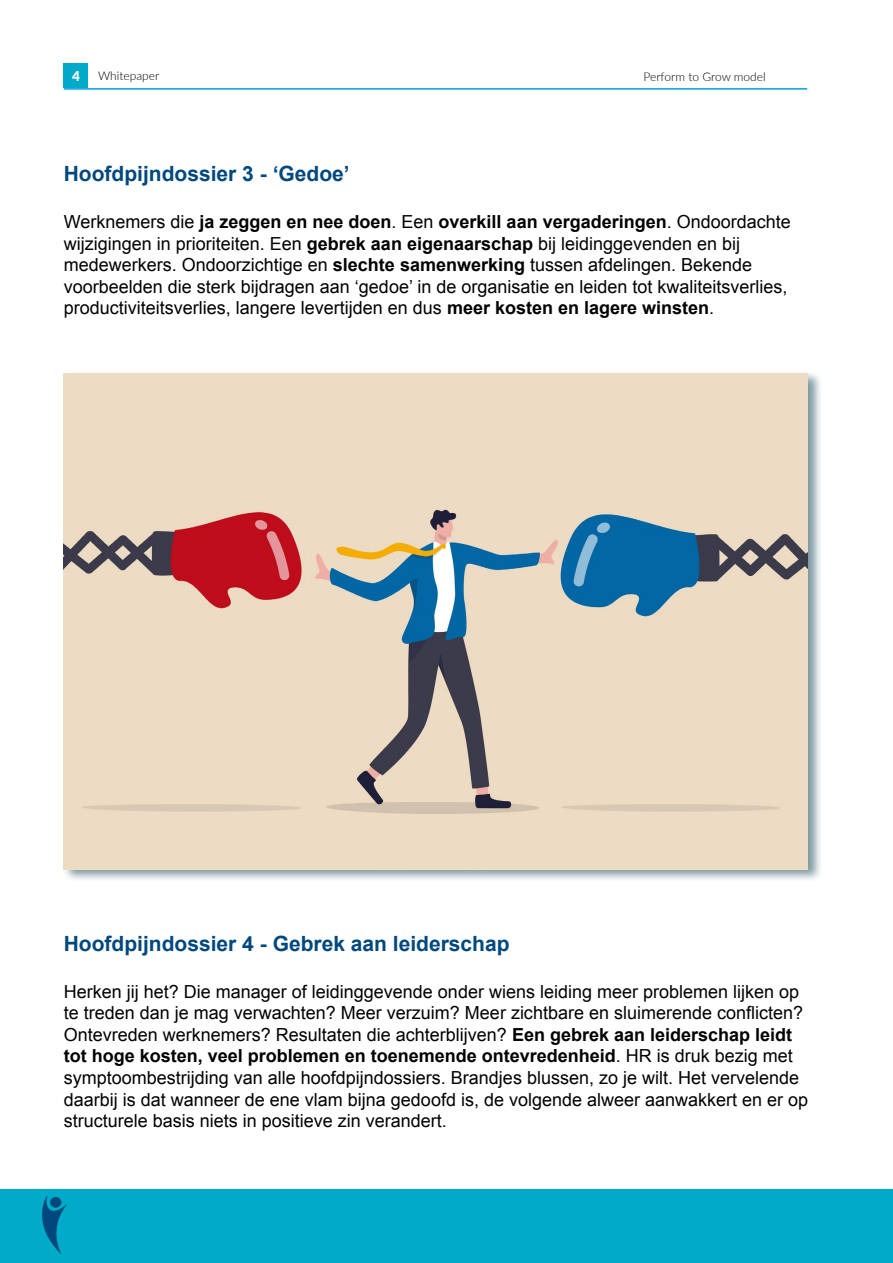
<style>
.page{position:relative;width:893px;height:1263px;background:#fff}
.page>*{position:absolute;margin:0;border:0;box-sizing:border-box;transform-origin:0 0}
.t1{font:700 21px "Arial";color:#01487d}
.t2{font:18px/21.6px "Arial";color:#020203}
.t3{font:900 13.5px "Lato";color:#fff}
.t4{font:300 12px "Lato";color:#000}
.s1{font-weight:700}
</style>
<div class="page">
<div style="left:0;top:1188px;width:893px;height:75px;background:#00abc9"></div>
<div style="left:64px;top:64px;width:24px;height:24px;background:#00abc9"></div>
<hr style="left:64px;top:88px;width:743px;height:2px;background:#009fe3">
<img style="left:43px;top:1196px;width:23px;height:57px">
<div style="left:63px;top:370px;width:760px;height:513px;background:#01374a;opacity:.5"></div>
<img style="left:64px;top:373px;width:744px;height:496px">
<p class="t3" style="left:72px;top:66px;width:9px">4</p>
<p class="t4" style="left:98px;top:67px;width:63px">Whitepaper</p>
<p class="t4" style="left:644px;top:68px;width:124px">Perform to Grow model</p>
<p class="t1" style="left:64px;top:160px;width:287px">Hoofdpijndossier 3 - ‘Gedoe’</p>
<p class="t2" style="left:64px;top:211px;width:728px">Werknemers die <span class="s1">ja zeggen en nee doen</span>. Een <span class="s1">overkill aan vergaderingen</span>. Ondoordachte wijzigingen in prioriteiten. Een <span class="s1">gebrek aan eigenaarschap</span> bij leidinggevenden en bij medewerkers. Ondoorzichtige en <span class="s1">slechte samenwerking</span> tussen afdelingen. Bekende voorbeelden die sterk bijdragen aan ‘gedoe’ in de organisatie en leiden tot kwaliteitsverlies, productiviteitsverlies, langere levertijden en dus <span class="s1">meer kosten en lagere winsten</span>.</p>
<p class="t1" style="left:64px;top:930px;width:447px">Hoofdpijndossier 4 - Gebrek aan leiderschap</p>
<p class="t2" style="left:64px;top:981px;width:746px">Herken jij het? Die manager of leidinggevende onder wiens leiding meer problemen lijken op te treden dan je mag verwachten? Meer verzuim? Meer zichtbare en sluimerende conflicten?<br>Ontevreden werknemers? Resultaten die achterblijven? <span class="s1">Een gebrek aan leiderschap leidt tot hoge kosten, veel problemen en toenemende ontevredenheid</span>. HR is druk bezig met symptoombestrijding van alle hoofdpijndossiers. Brandjes blussen, zo je wilt. Het vervelende daarbij is dat wanneer de ene vlam bijna gedoofd is, de volgende alweer aanwakkert en er op structurele basis niets in positieve zin verandert.</p>
</div>
